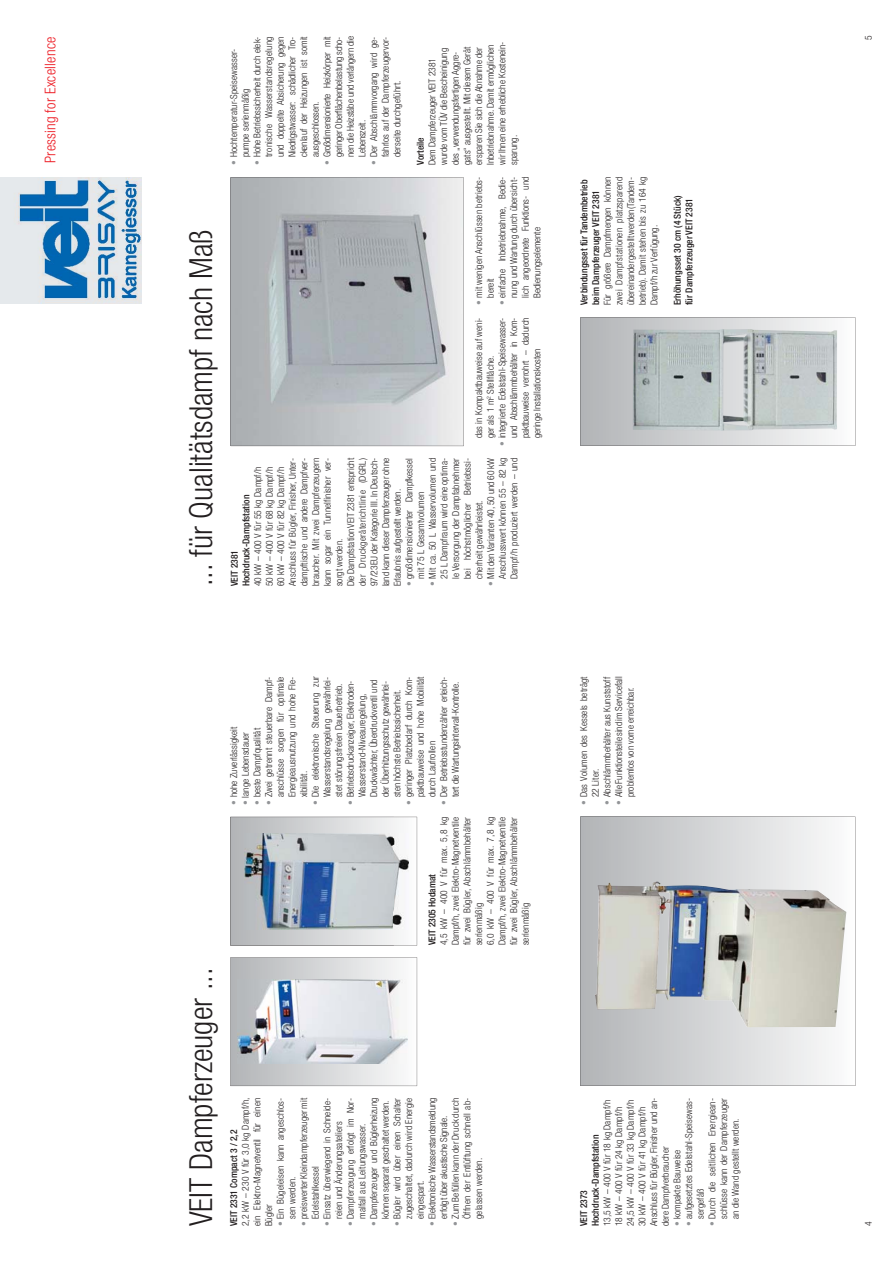
<style>
.page{position:relative;width:893px;height:1263px;background:#fff}
.page>*{position:absolute;margin:0;border:0;box-sizing:border-box;transform-origin:0 0}
.t1{font:300 condensed 31.8px "Helvetica Neue LT";color:#231f20}
.t2{font:300 condensed 14.85px "Helvetica Neue LT";letter-spacing:.02em;color:#ed1c24}
.t3{font:300 condensed 9.6px/11.7px "Helvetica Neue LT";letter-spacing:.01em;color:#231f20}
.t4{font:500 condensed 9.6px/11.7px "Helvetica Neue LT";color:#231f20}
.t5{font:300 condensed 9.6px/11.7px "Helvetica Neue LT";letter-spacing:-.01em;color:#231f20}
.s1{color:#939598}
</style>
<div class="page">
<img style="left:0;top:178px;width:142px;height:126px">
<svg style="left:580px;top:817px;width:275px;height:269px"></svg>
<svg style="left:231px;top:177px;width:233px;height:269px;background:#b8bcbf"></svg>
<img style="left:595px;top:881px;width:251px;height:146px">
<svg style="left:230px;top:817px;width:187px;height:129px"></svg>
<svg style="left:580px;top:317px;width:275px;height:129px"></svg>
<img style="left:632px;top:329px;width:205px;height:102px">
<img style="left:244px;top:834px;width:164px;height:95px">
<svg style="left:230px;top:957px;width:187px;height:129px"></svg>
<img style="left:238px;top:979px;width:169px;height:85px">
<h2 class="t2" style="left:45px;top:163px;width:128px;rotate:-90deg">Pressing for Excellence</h2>
<p class="t3" style="left:863px;top:40px;width:6px;rotate:-90deg">5</p>
<p class="t3" style="left:252px;top:157px;width:122px;text-align:justify;text-indent:-8px;rotate:-90deg"><span class="s1">•</span> Hohe Betriebssicherheit durch elek&shy;tronische Wasserstandsregelung und doppelte Absicherung gegen Niedrigstwasser: schädlicher Tro&shy;ckenlauf der Heizungen ist somit ausgeschlossen.</p>
<p class="t3" style="left:322px;top:157px;width:122px;text-align:justify;text-indent:-8px;rotate:-90deg"><span class="s1">•</span> Großdimensionierte Heizkörper mit geringer Oberflächen belastung scho&shy;nen die Heizstäbe und verlängern die Lebenszeit.</p>
<p class="t3" style="left:369px;top:157px;width:122px;text-align:justify;text-indent:-8px;rotate:-90deg"><span class="s1">•</span> Der Abschlämmvorgang wird ge&shy;fahrlos auf der Dampferzeugervor&shy;derseite durchgeführt.</p>
<p class="t3" style="left:427px;top:165px;width:125px;rotate:-90deg">Dem Dampferzeuger VEIT 2381 wurde vom TÜV die Bescheinigung des „verwendungsfertigen Aggre&shy;gats“ ausgestellt. Mit diesem Gerät ersparen Sie sich die Abnahme der<br>Inbetriebnahme. Damit ermöglichen wir Ihnen eine erhebliche Kostenein&shy;sparung.</p>
<p class="t3" style="left:229px;top:157px;width:110px;text-indent:-8px;rotate:-90deg"><span class="s1">•</span> Hochtemperatur-Speisewasser&shy;pumpe serienmäßig</p>
<p class="t4" style="left:415px;top:165px;width:29px;rotate:-90deg">Vorteile</p>
<h1 class="t1" style="left:189px;top:586px;width:358px;rotate:-90deg">... für Qualitätsdampf nach Maß</h1>
<p class="t3" style="left:474px;top:298px;width:122px;text-indent:-8px;rotate:-90deg"><span class="s1">•</span> mit wenigen Anschlüssen betriebs&shy;bereit</p>
<p class="t3" style="left:497px;top:298px;width:122px;text-align:justify;text-indent:-8px;rotate:-90deg"><span class="s1">•</span> einfache Inbetriebnahme, Bedie&shy;nung und Wartung durch übersicht&shy;lich angeordnete Funktions- und Bedienungselemente</p>
<p class="t3" style="left:474px;top:438px;width:122px;rotate:-90deg">das in Kompaktbauweise auf weni&shy;ger als 1 m<sup>2</sup> Stellfläche.</p>
<p class="t3" style="left:497px;top:438px;width:122px;text-align:justify;text-indent:-8px;rotate:-90deg"><span class="s1">•</span> integrierte Edelstahl-Speisewasser&shy;und Abschlämmbehälter in Kom&shy;paktbauweise verrohrt – dadurch geringe Installationskosten</p>
<p class="t3" style="left:252px;top:586px;width:130px;rotate:-90deg">40 kW – 400 V für 55 kg Dampf/h<br>50 kW – 400 V für 68 kg Dampf/h<br>60 kW – 400 V für 82 kg Dampf/h<br>Anschluss für Bügler, Finisher, Unter&shy;dampftische und andere Dampfver&shy;braucher. Mit zwei Dampferzeugern kann sogar ein Tunnelfinisher ver&shy;sorgt werden.<br>Die Dampfstation VEIT 2381 entspricht der Druckgeräterichtlinie (DGRL)<br>97/23EU der Kategorie III. In Deutsch&shy;land kann dieser Dampferzeuger ohne<br>Erlaubnis aufgestellt werden.</p>
<p class="t3" style="left:404px;top:579px;width:122px;text-indent:-8px;rotate:-90deg"><span class="s1">•</span> großdimensionierter Dampfkessel mit 75 L Gesamtvolumen</p>
<p class="t3" style="left:427px;top:579px;width:122px;text-align:justify;text-indent:-8px;rotate:-90deg"><span class="s1">•</span> Mit ca. 50 L Wasservolumen und 25 L Dampfraum wird eine optima&shy;le Versorgung der Dampfabnehmer bei höchstmöglicher Betriebssi&shy;cherheit gewährleistet.</p>
<p class="t3" style="left:486px;top:579px;width:122px;text-align:justify;text-indent:-8px;rotate:-90deg"><span class="s1">•</span> Mit den Varianten 40, 50 und 60 kW Anschlusswert können 55 – 82 kg Dampf/h produziert werden – und</p>
<p class="t4" style="left:229px;top:586px;width:93px;rotate:-90deg">VEIT 2381<br>Hochdruck-Dampfstation</p>
<h1 class="t1" style="left:189px;top:1226px;width:260px;rotate:-90deg">VEIT Dampferzeuger ...</h1>
<p class="t3" style="left:264px;top:797px;width:122px;text-align:justify;text-indent:-8px;rotate:-90deg"><span class="s1">•</span> Zwei getrennt steuerbare Dampf&shy;anschlüsse sorgen für optimale Energieausnutzung und hohe Fle&shy;xibilität.</p>
<p class="t3" style="left:310px;top:797px;width:122px;text-align:justify;text-indent:-8px;rotate:-90deg"><span class="s1">•</span> Die elektronische Steuerung zur Wasserstandsregelung gewährlei&shy;stet störungsfreien Dauerbetrieb.</p>
<p class="t3" style="left:345px;top:797px;width:119px;text-indent:-8px;rotate:-90deg"><span class="s1">•</span> Betriebsdruckanzeiger, Elek troden-Wasserstand-Niveauregelung, Druc k wächter, Überdruckventil und der Überhitzungsschutz gewährlei&shy;sten höchste Betriebssicherheit.</p>
<p class="t3" style="left:404px;top:797px;width:122px;text-align:justify;text-indent:-8px;rotate:-90deg"><span class="s1">•</span> geringer Platzbedarf durch Kom&shy;paktbauweise und hohe Mobilität durch Laufrollen</p>
<p class="t3" style="left:439px;top:805px;width:130px;text-align:center;rotate:-90deg"><span class="s1">•</span> Der Betriebsstundenzähler erleich&shy;tert die Wartungsintervall-Kontrolle.</p>
<p class="t3" style="left:229px;top:805px;width:80px;rotate:-90deg"><span class="s1">•</span> hohe Zuverlässigkeit</p>
<p class="t3" style="left:240px;top:805px;width:75px;rotate:-90deg"><span class="s1">•</span> lange Lebensdauer</p>
<p class="t3" style="left:252px;top:805px;width:78px;rotate:-90deg"><span class="s1">•</span> beste Dampfqualität</p>
<p class="t3" style="left:439px;top:945px;width:130px;rotate:-90deg">4,5 kW – 400 V für max. 5,8 kg<br>Dampf/h, zwei Elektro-Magnetventile für zwei Bügler, Abschlämmbehälter serienmäßig<br>6,0 kW – 400 V für max. 7,8 kg<br>Dampf/h, zwei Elektro-Magnetventile für zwei Bügler, Abschlämmbehälter serienmäßig</p>
<p class="t4" style="left:427px;top:945px;width:73px;rotate:-90deg">VEIT 2305 Hodamat</p>
<p class="t3" style="left:240px;top:1226px;width:130px;text-align:justify;rotate:-90deg">2,2 kW – 230 V für 3,0 kg Dampf/h, ein Elektro-Magnetventil für einen Bügler</p>
<p class="t3" style="left:275px;top:1219px;width:122px;text-indent:-8px;rotate:-90deg"><span class="s1">•</span> Ein Bügeleisen kann angeschlos&shy;sen werden.</p>
<p class="t3" style="left:299px;top:1219px;width:122px;text-indent:-8px;rotate:-90deg"><span class="s1">•</span> preiswerter Kleindampferzeuger mit<br>Edelstahlkessel</p>
<p class="t3" style="left:322px;top:1219px;width:122px;text-indent:-8px;rotate:-90deg"><span class="s1">•</span> Einsatz überwiegend in Schneide&shy;reien und Änderungsateliers</p>
<p class="t3" style="left:345px;top:1219px;width:122px;text-indent:-8px;rotate:-90deg"><span class="s1">•</span> Dampferzeugung erfolgt im Nor&shy;malfall aus Leitungswasser.</p>
<p class="t3" style="left:369px;top:1226px;width:130px;text-align:center;rotate:-90deg"><span class="s1">•</span> Dampferzeuger und Büglerheizung können separat geschaltet werden.</p>
<p class="t3" style="left:392px;top:1219px;width:122px;text-align:justify;text-indent:-8px;rotate:-90deg"><span class="s1">•</span> Bügler wird über einen Schalter zugeschaltet, dadurch wird Energie eingespart.</p>
<p class="t5" style="left:427px;top:1219px;width:122px;text-indent:-8px;rotate:-90deg"><span class="s1">•</span> Elektronische Wasserstandsmeldung erfolgt über akustische Signale.</p>
<p class="t3" style="left:450px;top:1219px;width:122px;text-align:justify;text-indent:-8px;rotate:-90deg"><span class="s1">•</span> Zum Befüllen kann der Druck durch Öffnen der Entlüftung schnell ab&shy;gelassen werden.</p>
<p class="t4" style="left:229px;top:1226px;width:98px;rotate:-90deg">VEIT 2331 Compact 3 / 2,2</p>
<p class="t4" style="left:579px;top:305px;width:127px;rotate:-90deg">Verbindungsset für Tandembetrieb beim Dampferzeuger VEIT 2381</p>
<p class="t3" style="left:602px;top:305px;width:130px;text-align:justify;rotate:-90deg">Für größere Dampfmengen können zwei Dampfstationen platzsparend übereinander gestellt werden (Tandem&shy;betrieb). Damit stehen bis zu 164 kg Dampf/h zur Verfügung.</p>
<p class="t4" style="left:672px;top:305px;width:112px;rotate:-90deg">Erhöhungsset 30 cm (4 Stück) für Dampferzeuger VEIT 2381</p>
<p class="t3" style="left:579px;top:797px;width:122px;text-indent:-8px;rotate:-90deg"><span class="s1">•</span> Das Volumen des Kessels beträgt<br>22 Liter.</p>
<p class="t3" style="left:602px;top:805px;width:129px;rotate:-90deg"><span class="s1">•</span> Abschlämmbehälter aus Kunststoff</p>
<p class="t3" style="left:614px;top:805px;width:130px;text-align:center;rotate:-90deg"><span class="s1">•</span> Alle Funktionsteile sind im Servicefall problemlos von vorne erreichbar.</p>
<p class="t3" style="left:683px;top:1219px;width:122px;text-indent:-8px;rotate:-90deg"><span class="s1">•</span> aufgesetztes Edelstahl-Speisewas&shy;sergefäß</p>
<p class="t3" style="left:707px;top:1219px;width:122px;text-align:justify;text-indent:-8px;rotate:-90deg"><span class="s1">•</span> Durch die seitlichen Energiean&shy;schlüsse kann der Dampferzeuger an die Wand gestellt werden.</p>
<p class="t3" style="left:602px;top:1226px;width:130px;rotate:-90deg">13,5 kW – 400 V für 18 kg Dampf/h<br>18 kW – 400 V für 24 kg Dampf/h<br>24,5 kW – 400 V für 33 kg Dampf/h<br>30 kW – 400 V für 41 kg Dampf/h<br>Anschluss für Bügler, Finisher und an&shy;dere Dampfverbraucher</p>
<p class="t4" style="left:579px;top:1226px;width:93px;rotate:-90deg">VEIT 2373<br>Hochdruck-Dampfstation</p>
<p class="t3" style="left:672px;top:1226px;width:78px;rotate:-90deg"><span class="s1">•</span> kompakte Bauweise</p>
<p class="t3" style="left:863px;top:1226px;width:6px;rotate:-90deg">4</p>
</div>
